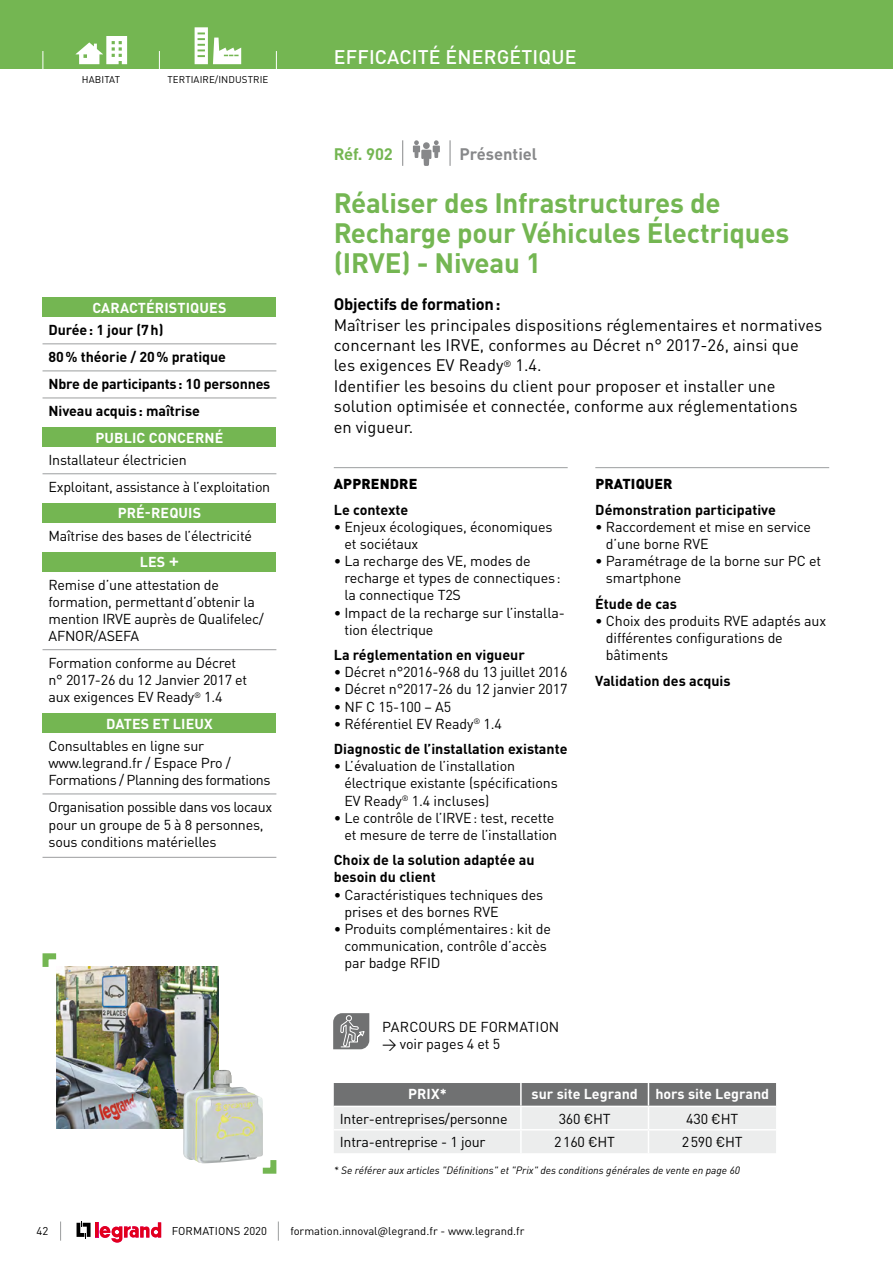
<style>
.page{position:relative;width:893px;height:1263px;background:#fff}
.page>*{position:absolute;margin:0;border:0;box-sizing:border-box;transform-origin:0 0}
.t1{font:700 27.75px/30px "DIN Pro";letter-spacing:-.01em;color:#74b652}
.t2{font:500 19.5px "DIN Pro";letter-spacing:.01em;color:#fff}
.t3{font:16.5px/20.4px "DIN Pro";color:#000}
.t4{font:700 16.5px "DIN Pro";letter-spacing:-.015em;color:#000}
.t5{font:700 16.5px "DIN Pro";color:#87888a}
.t6{font:700 16.5px "DIN Pro";letter-spacing:-.005em;color:#74b652}
.t7{font:14.25px/17.1px "DIN Pro";letter-spacing:-.015em;color:#000}
.t8{font:700 14.25px/27px "DIN Pro";color:#000}
.t9{font:700 14.25px "DIN Pro";letter-spacing:.01em;color:#fff}
.t10{font:14.25px "DIN Pro";letter-spacing:.005em;color:#000}
.t11{font:900 14.25px "DIN Pro";letter-spacing:.01em;color:#000}
.t12{font:11.25px "DIN Pro";color:#000}
.t13{font:italic 10.5px "DIN Pro";color:#000}
.t14{font:9.75px "DIN Pro";letter-spacing:.01em;color:#000}
.s1{font-weight:700;color:#fff}
.s2{font-weight:500;font-size:19.5px;color:#fff}
.s3{font-weight:400}
</style>
<div class="page">
<div style="left:0;top:0;width:893px;height:68px;background:#74b652"></div>
<svg style="left:77px;top:1221px;width:14px;height:17px"></svg>
<hr style="left:95px;top:1222px;width:3px;height:15px;background:#e2001a">
<svg style="left:100px;top:1222px;width:61px;height:20px"></svg>
<svg style="left:278px;top:1221px;width:1px;height:20px"></svg>
<svg style="left:60px;top:1221px;width:1px;height:20px"></svg>
<svg style="left:43px;top:51px;width:1px;height:18px"></svg>
<svg style="left:159px;top:51px;width:1px;height:18px"></svg>
<svg style="left:276px;top:51px;width:1px;height:18px"></svg>
<svg style="left:76px;top:36px;width:51px;height:28px"></svg>
<svg style="left:195px;top:27px;width:46px;height:37px"></svg>
<div style="left:43px;top:298px;width:233px;height:19px;background:#74b652"></div>
<hr style="left:43px;top:343px;width:233px;height:1px;background:#9c9e9f">
<hr style="left:43px;top:370px;width:233px;height:1px;background:#9c9e9f">
<hr style="left:43px;top:398px;width:233px;height:1px;background:#9c9e9f">
<div style="left:43px;top:428px;width:233px;height:19px;background:#74b652"></div>
<hr style="left:43px;top:473px;width:233px;height:1px;background:#9c9e9f">
<div style="left:43px;top:503px;width:233px;height:20px;background:#74b652"></div>
<div style="left:43px;top:552px;width:233px;height:19px;background:#74b652"></div>
<hr style="left:43px;top:649px;width:233px;height:1px;background:#9c9e9f">
<div style="left:43px;top:713px;width:233px;height:20px;background:#74b652"></div>
<hr style="left:43px;top:793px;width:233px;height:1px;background:#9c9e9f">
<hr style="left:43px;top:857px;width:233px;height:1px;background:#9c9e9f">
<hr style="left:595px;top:467px;width:234px;height:1px;background:#9c9e9f">
<hr style="left:334px;top:467px;width:234px;height:1px;background:#9c9e9f">
<svg style="left:413px;top:140px;width:27px;height:26px"></svg>
<svg style="left:450px;top:140px;width:1px;height:26px"></svg>
<svg style="left:402px;top:140px;width:1px;height:26px"></svg>
<img style="left:56px;top:967px;width:162px;height:162px">
<img style="left:183px;top:1070px;width:80px;height:93px">
<svg style="left:42px;top:953px;width:20px;height:20px"></svg>
<svg style="left:257px;top:1154px;width:20px;height:20px"></svg>
<svg style="left:334px;top:1083px;width:442px;height:70px;background:#c5c5c6"></svg>
<svg style="left:333px;top:1013px;width:36px;height:37px"></svg>
<p class="t14" style="left:82px;top:73px;width:40px">HABITAT</p>
<p class="t14" style="left:167px;top:73px;width:102px">TERTIAIRE/INDUSTRIE</p>
<p class="t9" style="left:92px;top:296px;width:135px">CARACTÉRISTIQUES</p>
<p class="t8" style="left:49px;top:315px;width:223px">Durée: 1 jour (7h)<br>80% théorie / 20% pratique<br>Nbre de participants: 10 personnes<br>Niveau acquis: maîtrise</p>
<p class="t9" style="left:95px;top:426px;width:129px">PUBLIC CONCERNÉ</p>
<p class="t7" style="left:49px;top:446px;width:223px;line-height:27px">Installateur électricien<br>Exploitant, assistance à l’exploitation</p>
<p class="t9" style="left:118px;top:501px;width:85px">PRÉ-REQUIS</p>
<p class="t7" style="left:140px;top:522px;width:114px;line-height:26.2px;text-indent:-91px">Maîtrise des bases de l’électricité<br><span class="s1">LES</span> <span class="s2">+</span></p>
<p class="t7" style="left:49px;top:576px;width:217px">Remise d’une attestation de formation, permettantd’obtenir la mention IRVE auprès de Qualifelec/<br>AFNOR/ASEFA</p>
<p class="t7" style="left:49px;top:654px;width:200px">Formation conforme au Décret n° 2017-26 du 12 Janvier 2017 et aux exigences EV Ready<sup>®</sup> 1.4</p>
<p class="t9" style="left:106px;top:711px;width:108px">DATES ET LIEUX</p>
<p class="t7" style="left:49px;top:737px;width:223px">Consultables en ligne sur www.legrand.fr / Espace Pro /<br>Formations / Planning des formations</p>
<p class="t7" style="left:49px;top:798px;width:225px">Organisation possible dans vos locaux pour un groupe de 5 à 8 personnes, sous conditions matérielles</p>
<h2 class="t2" style="left:334px;top:41px;width:244px">EFFICACITÉ ÉNERGÉTIQUE</h2>
<p class="t6" style="left:334px;top:140px;width:61px">Réf. 902</p>
<p class="t5" style="left:459px;top:140px;width:79px">Présentiel</p>
<h1 class="t1" style="left:334px;top:184px;width:457px">Réaliser des Infrastructures de<br>Recharge pour Véhicules Électriques (IRVE) - Niveau 1</h1>
<p class="t4" style="left:334px;top:291px;width:168px">Objectifs de formation:</p>
<p class="t3" style="left:334px;top:314px;width:490px">Maîtriser les principales dispositions réglementaires et normatives concernant les IRVE, conformes au Décret n° 2017-26, ainsi que les exigences EV Ready<sup>®</sup> 1.4.<br>Identifier les besoins du client pour proposer et installer une solution optimisée et connectée, conforme aux réglementations<br>en vigueur.</p>
<p class="t11" style="left:334px;top:474px;width:85px">APPRENDRE</p>
<p class="t8" style="left:334px;top:494px;width:76px">Le contexte</p>
<p class="t7" style="left:344px;top:518px;width:210px;text-indent:-11px">• Enjeux écologiques, économiques et sociétaux</p>
<p class="t7" style="left:344px;top:552px;width:218px;text-indent:-11px">• La recharge des VE, modes de recharge et types de connectiques: la connectique T2S</p>
<p class="t7" style="left:344px;top:603px;width:222px;text-indent:-11px">• Impact de la recharge sur l’installa&shy;tion électrique</p>
<p class="t8" style="left:334px;top:640px;width:193px">La réglementation en vigueur</p>
<p class="t7" style="left:334px;top:663px;width:235px">• Décret n°2016-968 du 13 juillet 2016</p>
<p class="t7" style="left:334px;top:680px;width:235px">• Décret n°2017-26 du 12 janvier 2017</p>
<p class="t7" style="left:334px;top:697px;width:119px">• NF C 15-100 – A5</p>
<p class="t8" style="left:334px;top:709px;width:235px;line-height:25.7px"><span class="s3">• Référentiel EV Ready</span><sup>®</sup> <span class="s3">1.4<br></span>Diagnostic de l’installation existante</p>
<p class="t7" style="left:344px;top:757px;width:215px;text-indent:-11px">• L’évaluation de l’installation électrique existante (spécifications<br>EV Ready<sup>®</sup> 1.4 incluses)</p>
<p class="t7" style="left:334px;top:808px;width:225px;text-align:right">• Le contrôle de l’IRVE: test, recette et mesure de terre de l’installation</p>
<p class="t8" style="left:334px;top:850px;width:202px;line-height:17.1px">Choix de la solution adaptée au besoin du client</p>
<p class="t7" style="left:344px;top:885px;width:200px;text-indent:-11px">• Caractéristiques techniques des prises et des bornes RVE</p>
<p class="t7" style="left:344px;top:919px;width:208px;text-indent:-11px">• Produits complémentaires: kit de communication, contrôle d’accès par badge RFID</p>
<p class="t10" style="left:382px;top:1017px;width:179px">PARCOURS DE FORMATION</p>
<p class="t7" style="left:382px;top:1035px;width:120px">→ voir pages 4 et 5</p>
<p class="t11" style="left:595px;top:474px;width:79px">PRATIQUER</p>
<p class="t8" style="left:595px;top:494px;width:182px">Démonstration participative</p>
<p class="t7" style="left:606px;top:518px;width:207px;text-indent:-11px">• Raccordement et mise en service d’une borne RVE</p>
<p class="t7" style="left:606px;top:552px;width:217px;text-indent:-11px">• Paramétrage de la borne sur PC et smartphone</p>
<p class="t8" style="left:595px;top:589px;width:83px">Étude de cas</p>
<p class="t7" style="left:606px;top:612px;width:222px;text-indent:-11px">• Choix des produits RVE adaptés aux différentes configurations de bâtiments</p>
<p class="t8" style="left:595px;top:665px;width:137px">Validation des acquis</p>
<p class="t9" style="left:408px;top:1082px;width:40px">PRIX*</p>
<p class="t9" style="left:532px;top:1082px;width:239px">sur site Legrand hors site Legrand</p>
<p class="t7" style="left:340px;top:1109px;width:169px">Inter-entreprises/personne</p>
<p class="t7" style="left:559px;top:1109px;width:53px">360 €HT</p>
<p class="t7" style="left:686px;top:1109px;width:53px">430 €HT</p>
<p class="t7" style="left:340px;top:1133px;width:147px">Intra-entreprise - 1 jour</p>
<p class="t7" style="left:554px;top:1133px;width:62px">2160 €HT</p>
<p class="t7" style="left:682px;top:1133px;width:62px">2590 €HT</p>
<p class="t13" style="left:334px;top:1163px;width:408px">* Se référer aux articles "Définitions" et "Prix" des conditions générales de vente en page 60</p>
<p class="t12" style="left:37px;top:1223px;width:13px">42</p>
<p class="t12" style="left:172px;top:1223px;width:97px">FORMATIONS 2020</p>
<p class="t12" style="left:290px;top:1223px;width:236px">formation.innoval@legrand.fr - www.legrand.fr</p>
</div>
